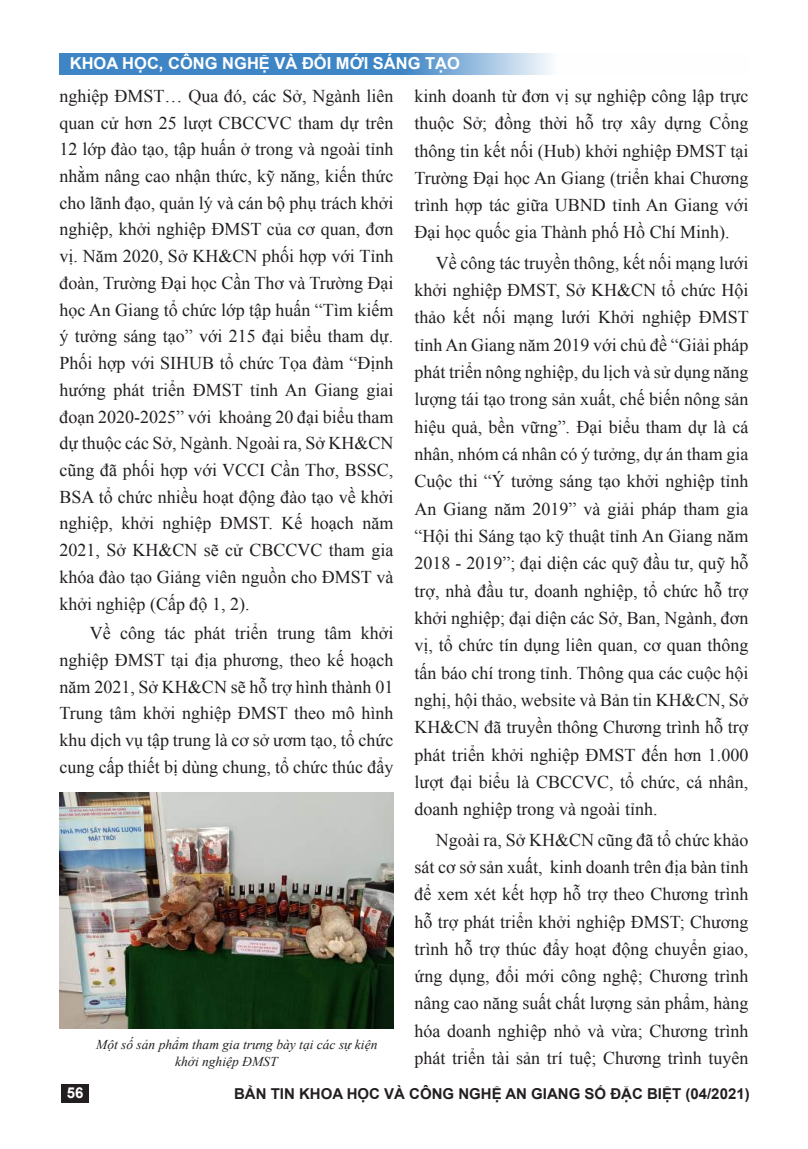
<style>
.page{position:relative;width:808px;height:1149px;background:#fff}
.page>*{position:absolute;margin:0;border:0;box-sizing:border-box;transform-origin:0 0}
.t1{font:18px/27.3px "Times New Roman";color:#231f20;text-align:justify}
.t2{font:700 16.5px "Arial";color:#fff}
.t3{font:700 15px "Arial";color:#231f20}
.t4{font:700 15px "Arial";color:#fff}
.t5{font:italic 13.5px/16.5px "Times New Roman";color:#231f20}
</style>
<div class="page">
<svg style="left:59px;top:53px;width:492px;height:21px;background:#5996cd"></svg>
<div style="left:61px;top:1083px;width:28px;height:19px;background:#231f20"></div>
<img style="left:60px;top:792px;width:333px;height:236px">
<p class="t2" style="left:70px;top:52px;width:392px">KHOA HỌC, CÔNG NGHỆ VÀ ĐỔI MỚI SÁNG TẠO</p>
<p class="t1" style="left:60px;top:82px;width:335px;line-height:26.7px">nghiệp ĐMST… Qua đó, các Sở, Ngành liên quan cử hơn 25 lượt CBCCVC tham dự trên 12 lớp đào tạo, tập huấn ở trong và ngoài tỉnh nhằm nâng cao nhận thức, kỹ năng, kiến thức cho lãnh đạo, quản lý và cán bộ phụ trách khởi nghiệp, khởi nghiệp ĐMST của cơ quan, đơn vị. Năm 2020, Sở KH&amp;CN phối hợp với Tỉnh đoàn, Trường Đại học Cần Thơ và Trường Đại học An Giang tổ chức lớp tập huấn “Tìm kiếm ý tưởng sáng tạo” với 215 đại biểu tham dự.<br>Phối hợp với SIHUB tổ chức Tọa đàm “Định hướng phát triển ĐMST tỉnh An Giang giai đoạn 2020-2025” với khoảng 20 đại biểu tham dự thuộc các Sở, Ngành. Ngoài ra, Sở KH&amp;CN cũng đã phối hợp với VCCI Cần Thơ, BSSC, BSA tổ chức nhiều hoạt động đào tạo về khởi nghiệp, khởi nghiệp ĐMST. Kế hoạch năm 2021, Sở KH&amp;CN sẽ cử CBCCVC tham gia khóa đào tạo Giảng viên nguồn cho ĐMST và khởi nghiệp (Cấp độ 1, 2).</p>
<p class="t1" style="left:60px;top:619px;width:335px;line-height:26.7px;text-indent:30px">Về công tác phát triển trung tâm khởi nghiệp ĐMST tại địa phương, theo kế hoạch năm 2021, Sở KH&amp;CN sẽ hỗ trợ hình thành 01<br>Trung tâm khởi nghiệp ĐMST theo mô hình khu dịch vụ tập trung là cơ sở ươm tạo, tổ chức cung cấp thiết bị dùng chung, tổ chức thúc đẩy</p>
<p class="t5" style="left:175px;top:1035px;width:204px;text-indent:-79px">Một số sản phẩm tham gia trưng bày tại các sự kiện khởi nghiệp ĐMST</p>
<p class="t1" style="left:415px;top:82px;width:335px">kinh doanh từ đơn vị sự nghiệp công lập trực thuộc Sở; đồng thời hỗ trợ xây dựng Cổng thông tin kết nối (Hub) khởi nghiệp ĐMST tại Trường Đại học An Giang (triển khai Chương trình hợp tác giữa UBND tỉnh An Giang với Đại học quốc gia Thành phố Hồ Chí Minh).</p>
<p class="t1" style="left:415px;top:249px;width:336px;text-indent:21px">Về công tác truyền thông, kết nối mạng lưới khởi nghiệp ĐMST, Sở KH&amp;CN tổ chức Hội thảo kết nối mạng lưới Khởi nghiệp ĐMST tỉnh An Giang năm 2019 với chủ đề “Giải pháp phát triển nông nghiệp, du lịch và sử dụng năng lượng tái tạo trong sản xuất, chế biến nông sản hiệu quả, bền vững”. Đại biểu tham dự là cá nhân, nhóm cá nhân có ý tưởng, dự án tham gia Cuộc thi “Ý tưởng sáng tạo khởi nghiệp tỉnh An Giang năm 2019” và giải pháp tham gia “Hội thi Sáng tạo kỹ thuật tỉnh An Giang năm 2018 - 2019”; đại diện các quỹ đầu tư, quỹ hỗ trợ, nhà đầu tư, doanh nghiệp, tổ chức hỗ trợ khởi nghiệp; đại diện các Sở, Ban, Ngành, đơn vị, tổ chức tín dụng liên quan, cơ quan thông tấn báo chí trong tỉnh. Thông qua các cuộc hội nghị, hội thảo, website và Bản tin KH&amp;CN, Sở KH&amp;CN đã truyền thông Chương trình hỗ trợ phát triển khởi nghiệp ĐMST đến hơn 1.000 lượt đại biểu là CBCCVC, tổ chức, cá nhân, doanh nghiệp trong và ngoài tỉnh.</p>
<p class="t1" style="left:415px;top:825px;width:335px;text-indent:21px">Ngoài ra, Sở KH&amp;CN cũng đã tổ chức khảo sát cơ sở sản xuất, kinh doanh trên địa bàn tỉnh để xem xét kết hợp hỗ trợ theo Chương trình hỗ trợ phát triển khởi nghiệp ĐMST; Chương trình hỗ trợ thúc đẩy hoạt động chuyển giao, ứng dụng, đổi mới công nghệ; Chương trình nâng cao năng suất chất lượng sản phẩm, hàng hóa doanh nghiệp nhỏ và vừa; Chương trình phát triển tài sản trí tuệ; Chương trình tuyên</p>
<p class="t4" style="left:67px;top:1082px;width:18px">56</p>
<p class="t3" style="left:234px;top:1082px;width:517px">BẢN TIN KHOA HỌC VÀ CÔNG NGHỆ AN GIANG SỐ ĐẶC BIỆT (04/2021)</p>
</div>
